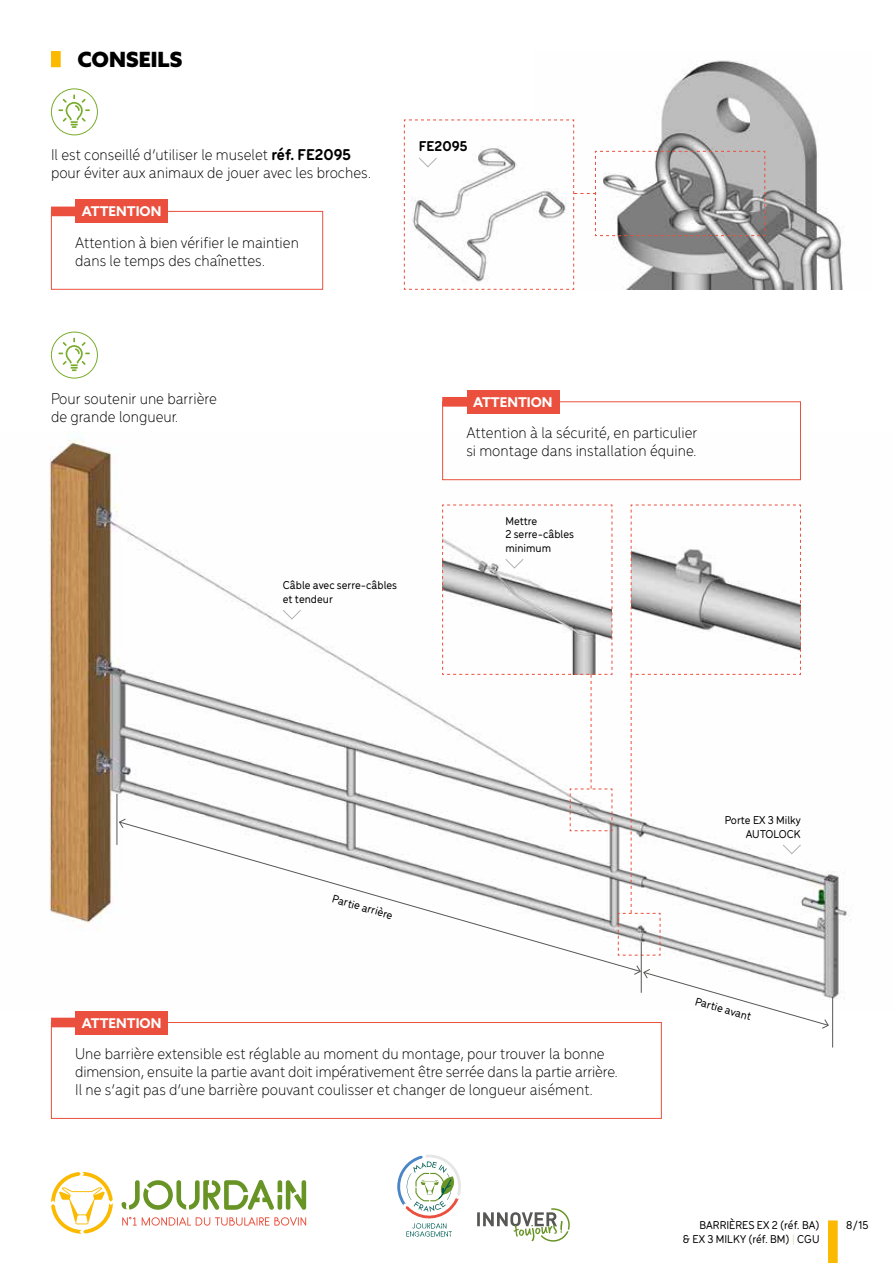
<style>
.page{position:relative;width:893px;height:1263px;background:#fff}
.page>*{position:absolute;margin:0;border:0;box-sizing:border-box;transform-origin:0 0}
.t1{font:900 21px "Azo Sans";color:#000}
.t2{font:300 16.5px/18px "Menco";color:#000}
.t3{font:700 15px "Menco";color:#000}
.t4{font:700 13.5px "Azo Sans";color:#fff}
.t5{font:500 12px/13.5px "Menco";color:#000}
.s1{font-weight:700}
.s2{font-weight:100;color:#79ac2c}
</style>
<div class="page">
<div style="left:828px;top:1220px;width:10px;height:43px;background:#fbba00"></div>
<svg style="left:122px;top:1217px;width:184px;height:8px"></svg>
<svg style="left:122px;top:1180px;width:184px;height:30px"></svg>
<svg style="left:51px;top:1172px;width:62px;height:62px"></svg>
<svg style="left:477px;top:1208px;width:93px;height:34px"></svg>
<svg style="left:397px;top:1155px;width:64px;height:81px"></svg>
<img style="left:49px;top:431px;width:803px;height:580px">
<div style="left:51px;top:51px;width:10px;height:16px;background:#fbba00"></div>
<div style="left:51px;top:211px;width:272px;height:79px;border:1px solid #ea503d"></div>
<div style="left:51px;top:207px;width:83px;height:9px;background:#ea503d"></div>
<div style="left:76px;top:200px;width:92px;height:23px;background:#ea503d"></div>
<div style="left:442px;top:401px;width:359px;height:79px;border:1px solid #ea503d"></div>
<div style="left:442px;top:397px;width:84px;height:10px;background:#ea503d"></div>
<div style="left:467px;top:390px;width:93px;height:23px;background:#ea503d"></div>
<div style="left:51px;top:1022px;width:611px;height:97px;border:1px solid #ea503d"></div>
<div style="left:51px;top:1018px;width:83px;height:9px;background:#ea503d"></div>
<div style="left:76px;top:1011px;width:92px;height:23px;background:#ea503d"></div>
<div style="left:51px;top:88px;width:47px;height:47px;border:1px solid #79ac2c;border-radius:50%"></div>
<svg style="left:58px;top:94px;width:32px;height:34px"></svg>
<div style="left:51px;top:332px;width:47px;height:46px;border:1px solid #79ac2c;border-radius:50%"></div>
<svg style="left:58px;top:338px;width:32px;height:33px"></svg>
<img style="left:661px;top:60px;width:184px;height:230px">
<svg style="left:404px;top:119px;width:361px;height:171px"></svg>
<svg style="left:282px;top:609px;width:20px;height:11px"></svg>
<svg style="left:442px;top:504px;width:360px;height:452px"></svg>
<hr style="left:117px;top:794px;width:1px;height:51px;background:#575756">
<hr style="left:641px;top:942px;width:1px;height:51px;background:#575756">
<hr style="left:832px;top:996px;width:1px;height:51px;background:#575756">
<svg style="left:119px;top:821px;width:522px;height:151px"></svg>
<svg style="left:119px;top:818px;width:7px;height:10px"></svg>
<svg style="left:634px;top:965px;width:195px;height:64px"></svg>
<p class="t1" style="left:77px;top:46px;width:106px">CONSEILS</p>
<p class="t2" style="left:51px;top:145px;width:322px">Il est conseillé d’utiliser le muselet <span class="s1">réf. FE2095 </span>pour éviter aux animaux de jouer avec les broches.</p>
<p class="t4" style="left:82px;top:203px;width:81px">ATTENTION</p>
<p class="t2" style="left:75px;top:232px;width:225px">Attention à bien vérifier le maintien dans le temps des chaînettes.</p>
<p class="t3" style="left:419px;top:135px;width:50px">FE2095</p>
<p class="t2" style="left:51px;top:388px;width:167px">Pour soutenir une barrière de grande longueur.</p>
<p class="t5" style="left:283px;top:578px;width:116px">Câble avec serre-câbles et tendeur</p>
<p class="t4" style="left:473px;top:393px;width:81px">ATTENTION</p>
<p class="t2" style="left:466px;top:423px;width:233px">Attention à la sécurité, en particulier si montage dans installation équine.</p>
<p class="t5" style="left:505px;top:513px;width:70px">Mettre<br>2 serre-câbles minimum</p>
<p class="t4" style="left:82px;top:1014px;width:81px">ATTENTION</p>
<p class="t5" style="left:335px;top:891px;width:64px;rotate:16deg">Partie arrière</p>
<p class="t5" style="left:725px;top:813px;width:77px;text-align:right">Porte EX 3 Milky<br>AUTOLOCK</p>
<p class="t5" style="left:698px;top:993px;width:59px;rotate:16deg">Partie avant</p>
<p class="t2" style="left:75px;top:1043px;width:544px">Une barrière extensible est réglable au moment du montage, pour trouver la bonne dimension, ensuite la partie avant doit impérativement être serrée dans la partie arrière.<br>Il ne s’agit pas d’une barrière pouvant coulisser et changer de longueur aisément.</p>
<p class="t5" style="left:699px;top:1218px;width:121px">BARRIÈRES EX 2 (réf. BA)</p>
<p class="t5" style="left:846px;top:1218px;width:24px">8/15</p>
<p class="t5" style="left:683px;top:1231px;width:138px">&amp; EX 3 MILKY (réf. BM) <span class="s2">|</span> CGU</p>
</div>
